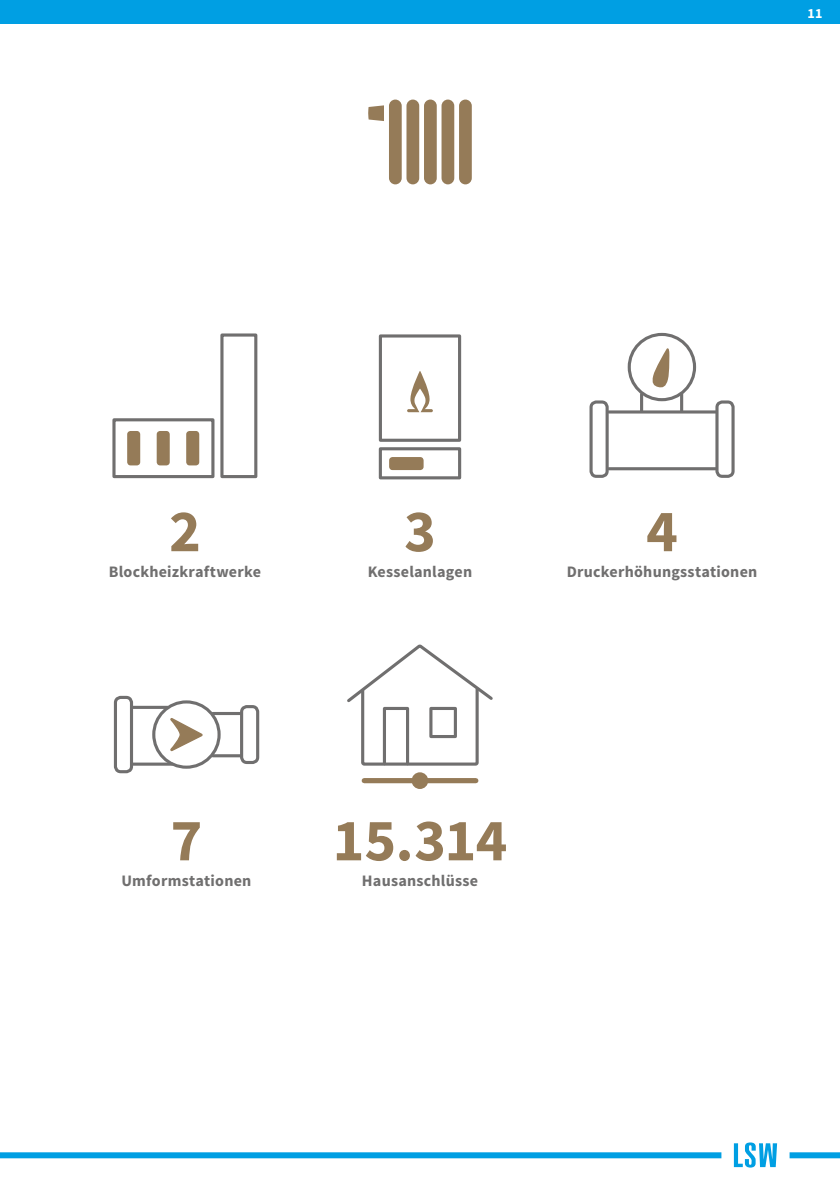
<style>
.page{position:relative;width:840px;height:1191px;background:#fff}
.page>*{position:absolute;margin:0;border:0;box-sizing:border-box;transform-origin:0 0}
.t1{font:700 60px "Source Sans Pro";color:#957b58}
.t2{font:700 16px "Source Sans Pro";letter-spacing:.015em;color:#706f6f}
.t3{font:700 14px "Source Sans Pro";color:#fff}
</style>
<div class="page">
<svg style="left:368px;top:100px;width:103px;height:84px"></svg>
<div style="left:112px;top:418px;width:102px;height:60px;border:3px solid #706f6f"></div>
<div style="left:220px;top:333px;width:37px;height:145px;border:3px solid #706f6f"></div>
<div style="left:128px;top:432px;width:11px;height:32px;background:#957b58;border-radius:3px"></div>
<div style="left:127px;top:431px;width:13px;height:34px;border:2px solid #957b58;border-radius:3px"></div>
<div style="left:157px;top:432px;width:12px;height:32px;background:#957b58;border-radius:3px"></div>
<div style="left:157px;top:431px;width:13px;height:34px;border:2px solid #957b58;border-radius:3px"></div>
<div style="left:187px;top:432px;width:11px;height:32px;background:#957b58;border-radius:3px"></div>
<div style="left:186px;top:431px;width:13px;height:34px;border:2px solid #957b58;border-radius:3px"></div>
<div style="left:390px;top:458px;width:32px;height:11px;background:#957b58;border-radius:3px"></div>
<div style="left:389px;top:457px;width:34px;height:13px;border:2px solid #957b58;border-radius:3px"></div>
<div style="left:378px;top:334px;width:83px;height:108px;border:3px solid #706f6f"></div>
<div style="left:378px;top:447px;width:83px;height:32px;border:3px solid #706f6f"></div>
<svg style="left:407px;top:371px;width:25px;height:41px"></svg>
<div style="left:715px;top:400px;width:19px;height:78px;border:3px solid #706f6f;border-radius:5px"></div>
<div style="left:589px;top:400px;width:19px;height:78px;border:3px solid #706f6f;border-radius:5px"></div>
<div style="left:627px;top:333px;width:68px;height:68px;border:3px solid #706f6f;border-radius:50%"></div>
<svg style="left:652px;top:349px;width:18px;height:39px"></svg>
<hr style="left:679px;top:394px;width:3px;height:17px;background:#706f6f">
<hr style="left:639px;top:394px;width:3px;height:17px;background:#706f6f">
<hr style="left:608px;top:410px;width:107px;height:3px;background:#706f6f">
<hr style="left:608px;top:467px;width:107px;height:3px;background:#706f6f">
<div style="left:114px;top:696px;width:19px;height:77px;border:3px solid #706f6f;border-radius:5px"></div>
<div style="left:240px;top:705px;width:19px;height:59px;border:3px solid #706f6f;border-radius:5px"></div>
<div style="left:152px;top:700px;width:68px;height:68px;border:3px solid #706f6f;border-radius:50%"></div>
<svg style="left:170px;top:718px;width:33px;height:34px"></svg>
<hr style="left:132px;top:706px;width:36px;height:3px;background:#706f6f">
<hr style="left:132px;top:762px;width:40px;height:3px;background:#706f6f">
<hr style="left:212px;top:712px;width:29px;height:3px;background:#706f6f">
<hr style="left:212px;top:754px;width:29px;height:3px;background:#706f6f">
<div style="left:364px;top:778px;width:111px;height:5px;background:#957b58"></div>
<div style="left:412px;top:773px;width:15px;height:15px;background:#957b58;border-radius:50%"></div>
<div style="left:411px;top:772px;width:17px;height:17px;border:2px solid #957b58;border-radius:50%"></div>
<svg style="left:347px;top:644px;width:146px;height:122px"></svg>
<svg style="left:733px;top:1142px;width:43px;height:25px"></svg>
<div style="left:789px;top:1152px;width:50px;height:6px;background:#009fe3"></div>
<div style="left:0;top:1152px;width:721px;height:6px;background:#009fe3"></div>
<div style="left:0;top:0;width:839px;height:24px;background:#009fe3"></div>
<p class="t3" style="left:807px;top:4px;width:16px">11</p>
<h1 class="t1" style="left:169px;top:493px;width:33px">2</h1>
<p class="t2" style="left:109px;top:561px;width:154px">Blockheizkraftwerke</p>
<h1 class="t1" style="left:404px;top:493px;width:33px">3</h1>
<p class="t2" style="left:367px;top:561px;width:106px">Kesselanlagen</p>
<h1 class="t1" style="left:645px;top:493px;width:33px">4</h1>
<p class="t2" style="left:566px;top:561px;width:192px">Druckerhöhungsstationen</p>
<h1 class="t1" style="left:170px;top:802px;width:33px">7</h1>
<p class="t2" style="left:121px;top:870px;width:131px">Umformstationen</p>
<h1 class="t1" style="left:332px;top:802px;width:176px">15.314</h1>
<p class="t2" style="left:362px;top:870px;width:117px">Hausanschlüsse</p>
</div>
